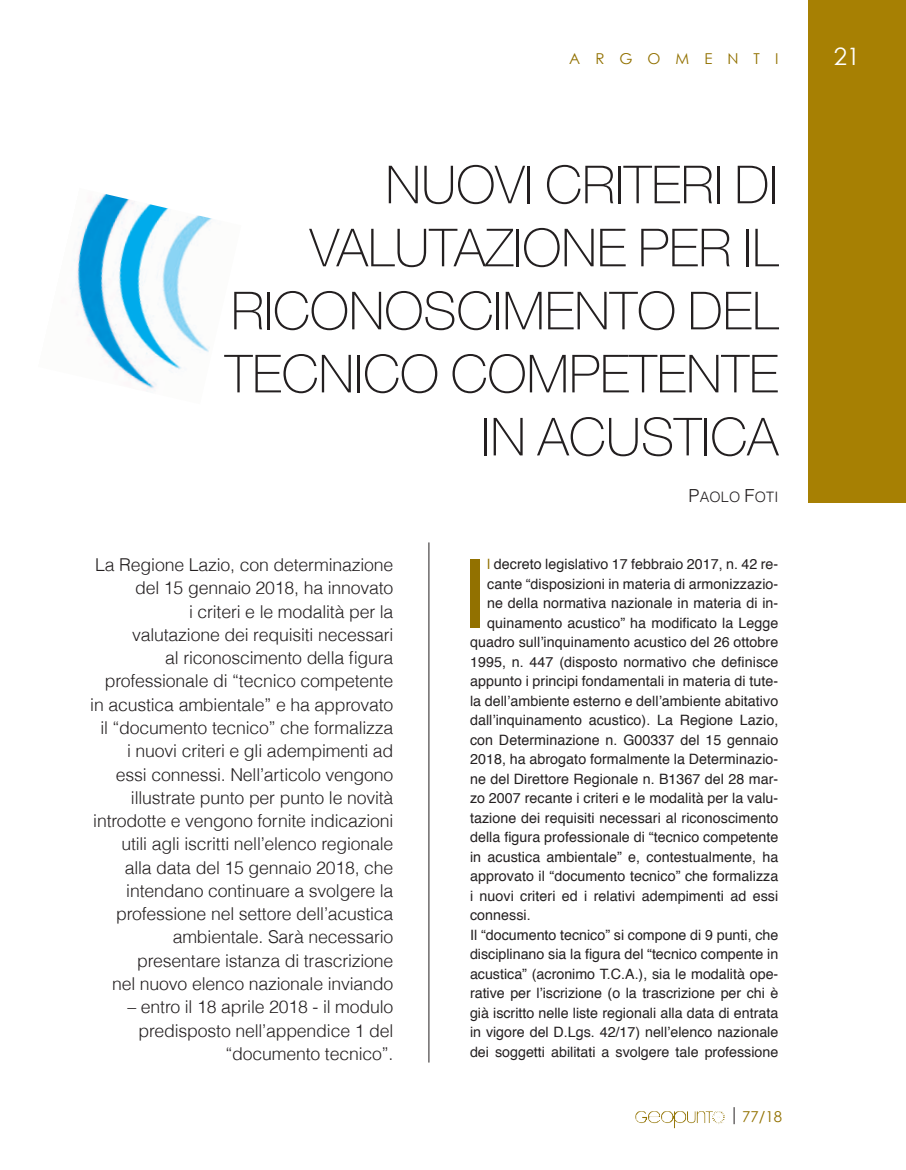
<style>
.page{position:relative;width:906px;height:1170px;background:#fff}
.page>*{position:absolute;margin:0;border:0;box-sizing:border-box;transform-origin:0 0}
.t1{font:95.85px "Helvetica";color:#927100}
.t2{font:100 52.5px/63px "Helvetica Neue";color:#231f20;text-align:right}
.t3{font:24px "Century Gothic";color:#fff}
.t4{font:300 17.7px/23.2px "Helvetica";letter-spacing:-.01em;color:#231f20;text-align:right}
.t5{font:15px "Century Gothic";letter-spacing:1em;color:#927100}
.t6{font:14.4px "Helvetica Light SC800";letter-spacing:.01em;color:#231f20}
.t7{font:14.25px "Helvetica";letter-spacing:.005em;color:#231f20}
.s1{font-size:18px}
.s2{color:#927100}
</style>
<div class="page">
<svg style="left:733px;top:1107px;width:1px;height:17px"></svg>
<svg style="left:712px;top:1111px;width:10px;height:12px"></svg>
<div style="left:808px;top:0;width:98px;height:502px;background:#a78003"></div>
<hr style="left:428px;top:542px;width:1px;height:520px;background:#231f20">
<img style="left:74px;top:194px;width:138px;height:195px">
<p class="t5" style="left:569px;top:50px;width:211px">ARGOMENTI</p>
<h2 class="t2" style="left:225px;top:153px;width:555px">NUOVI CRITERI DI<br>VALUTAZIONE PER IL<br>RICONOSCIMENTO DEL<br>TECNICO COMPETENTE<br>IN ACUSTICA</h2>
<p class="t4" style="left:90px;top:553px;width:305px">La Regione Lazio, con determinazione del 15 gennaio 2018, ha innovato<br>i criteri e le modalità per la<br>valutazione dei requisiti necessari<br>al riconoscimento della figura professionale di “tecnico competente in acustica ambientale” e ha approvato il “documento tecnico” che formalizza<br>i nuovi criteri e gli adempimenti ad<br>essi connessi. Nell’articolo vengono illustrate punto per punto le novità introdotte e vengono fornite indicazioni utili agli iscritti nell’elenco regionale alla data del 15 gennaio 2018, che intendano continuare a svolgere la professione nel settore dell’acustica ambientale. Sarà necessario presentare istanza di trascrizione<br>nel nuovo elenco nazionale inviando</p>
<p class="t4" style="left:128px;top:995px;width:267px">– entro il 18 aprile 2018 - il modulo predisposto nell’appendice 1 del “documento tecnico”.</p>
<p class="t6" style="left:688px;top:487px;width:91px"><span class="s1">P</span>AOLO <span class="s1">F</span>OTI</p>
<h1 class="t1" style="left:460px;top:520px;width:28px">I</h1>
<p class="t7" style="left:487px;top:553px;width:293px"><span class="s2">l</span> decreto legislativo 17 febbraio 2017, n. 42 re-</p>
<p class="t7" style="left:487px;top:572px;width:292px">cante “disposizioni in materia di armonizzazio-</p>
<p class="t7" style="left:487px;top:592px;width:293px">ne della normativa nazionale in materia di in-</p>
<p class="t7" style="left:487px;top:611px;width:293px">quinamento acustico” ha modificato la Legge</p>
<p class="t7" style="left:470px;top:631px;width:310px">quadro sull’inquinamento acustico del 26 ottobre</p>
<p class="t7" style="left:470px;top:650px;width:310px">1995, n. 447 (disposto normativo che definisce</p>
<p class="t7" style="left:470px;top:670px;width:310px">appunto i principi fondamentali in materia di tute-</p>
<p class="t7" style="left:470px;top:689px;width:310px">la dell’ambiente esterno e dell’ambiente abitativo</p>
<p class="t7" style="left:470px;top:709px;width:310px">dall’inquinamento acustico). La Regione Lazio,</p>
<p class="t7" style="left:470px;top:728px;width:310px">con Determinazione n. G00337 del 15 gennaio</p>
<p class="t7" style="left:470px;top:748px;width:310px">2018, ha abrogato formalmente la Determinazio-</p>
<p class="t7" style="left:470px;top:767px;width:310px">ne del Direttore Regionale n. B1367 del 28 mar-</p>
<p class="t7" style="left:470px;top:787px;width:310px">zo 2007 recante i criteri e le modalità per la valu-</p>
<p class="t7" style="left:470px;top:806px;width:310px">tazione dei requisiti necessari al riconoscimento</p>
<p class="t7" style="left:470px;top:826px;width:310px">della figura professionale di “tecnico competente</p>
<p class="t7" style="left:470px;top:845px;width:310px">in acustica ambientale” e, contestualmente, ha</p>
<p class="t7" style="left:470px;top:865px;width:310px">approvato il “documento tecnico” che formalizza</p>
<p class="t7" style="left:470px;top:884px;width:310px">i nuovi criteri ed i relativi adempimenti ad essi</p>
<p class="t7" style="left:470px;top:904px;width:62px">connessi.</p>
<p class="t7" style="left:470px;top:923px;width:310px">Il “documento tecnico” si compone di 9 punti, che</p>
<p class="t7" style="left:470px;top:943px;width:310px">disciplinano sia la figura del “tecnico compente in</p>
<p class="t7" style="left:470px;top:962px;width:310px">acustica” (acronimo T.C.A.), sia le modalità ope-</p>
<p class="t7" style="left:470px;top:982px;width:310px">rative per l’iscrizione (o la trascrizione per chi è</p>
<p class="t7" style="left:470px;top:1001px;width:310px">già iscritto nelle liste regionali alla data di entrata</p>
<p class="t7" style="left:470px;top:1021px;width:310px">in vigore del D.Lgs. 42/17) nell’elenco nazionale</p>
<p class="t7" style="left:470px;top:1040px;width:310px">dei soggetti abilitati a svolgere tale professione</p>
<p class="t5" style="left:742px;top:1106px;width:41px">77/18</p>
<h3 class="t3" style="left:833px;top:41px;width:28px">21</h3>
</div>
